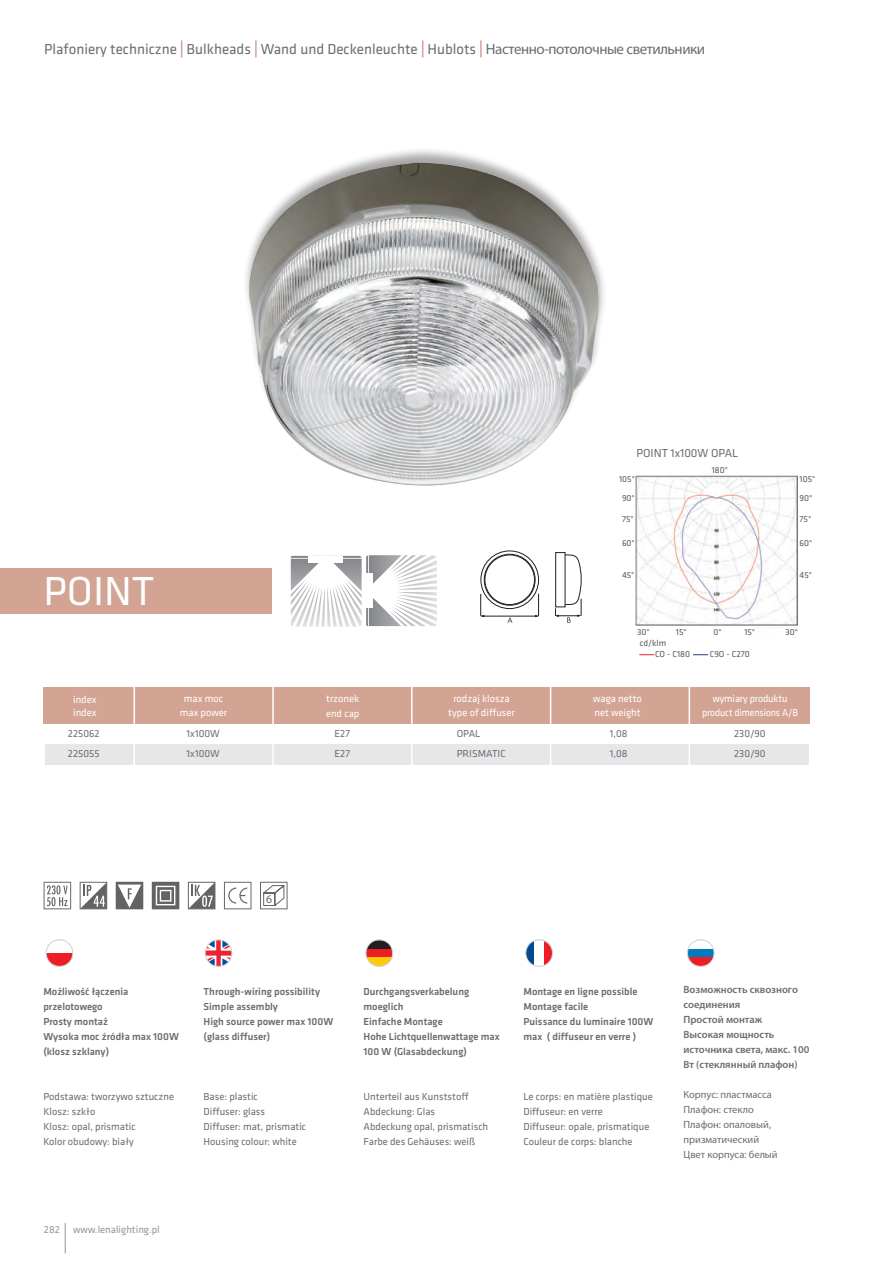
<style>
.page{position:relative;width:893px;height:1263px;background:#fff}
.page>*{position:absolute;margin:0;border:0;box-sizing:border-box;transform-origin:0 0}
.t1{font:42px "Klavika Basic";color:#fff}
.t2{font:15px "Klavika Basic";color:#6c6d70}
.t3{font:12px "Klavika Basic";color:#6c6d70}
.t4{font:11.7px "Myriad Pro";color:#231f20}
.t5{font:500 10.5px/15px "Klavika";color:#6c6d70}
.t6{font:10.5px/15px "Klavika";color:#6c6d70}
.t7{font:10.5px/13.5px "Klavika Basic";color:#fff}
.t8{font:600 10.5px/15px "Myriad Pro";color:#6c6d70}
.t9{font:10.5px/15px "Myriad Pro";color:#6c6d70}
.t10{font:10.5px/19.5px "Klavika Basic";color:#6c6d70}
.t11{font:10.5px "Klavika Basic";color:#939598}
.t12{font:9px "Klavika Basic";color:#57585a}
.s1{font-family:"Myriad Pro"}
</style>
<div class="page">
<hr style="left:65px;top:1223px;width:1px;height:30px;background:#939598">
<svg style="left:480px;top:552px;width:102px;height:71px"></svg>
<img style="left:246px;top:150px;width:358px;height:336px">
<svg style="left:46px;top:940px;width:27px;height:26px"></svg>
<div style="left:46px;top:940px;width:27px;height:26px;border:1px solid #d1d2d4;border-radius:50%"></div>
<svg style="left:205px;top:940px;width:28px;height:26px"></svg>
<div style="left:205px;top:940px;width:27px;height:26px;border:1px solid #d1d2d4;border-radius:50%"></div>
<svg style="left:366px;top:940px;width:27px;height:26px"></svg>
<div style="left:366px;top:940px;width:27px;height:26px;border:1px solid #d1d2d4;border-radius:50%"></div>
<svg style="left:526px;top:940px;width:26px;height:26px"></svg>
<div style="left:526px;top:940px;width:27px;height:26px;border:1px solid #d1d2d4;border-radius:50%"></div>
<svg style="left:687px;top:940px;width:27px;height:26px"></svg>
<div style="left:687px;top:940px;width:27px;height:26px;border:1px solid #d1d2d4;border-radius:50%"></div>
<div style="left:0;top:568px;width:272px;height:46px;background:#d3a494"></div>
<svg style="left:44px;top:882px;width:27px;height:27px"></svg>
<svg style="left:116px;top:882px;width:27px;height:27px"></svg>
<svg style="left:224px;top:882px;width:27px;height:27px"></svg>
<svg style="left:152px;top:882px;width:27px;height:27px"></svg>
<svg style="left:188px;top:882px;width:27px;height:27px"></svg>
<svg style="left:80px;top:882px;width:27px;height:27px"></svg>
<svg style="left:260px;top:882px;width:28px;height:27px"></svg>
<img style="left:635px;top:475px;width:162px;height:153px">
<div style="left:636px;top:626px;width:117px;height:38px;background:#fff"></div>
<svg style="left:639px;top:654px;width:15px;height:1px"></svg>
<svg style="left:693px;top:654px;width:15px;height:1px"></svg>
<div style="left:44px;top:687px;width:766px;height:37px;background:#d3a494"></div>
<div style="left:45px;top:744px;width:764px;height:20px;background:#e6e7e9"></div>
<hr style="left:134px;top:677px;width:1px;height:138px;background:#fff">
<hr style="left:272px;top:677px;width:2px;height:110px;background:#fff">
<hr style="left:411px;top:677px;width:2px;height:115px;background:#fff">
<hr style="left:550px;top:677px;width:1px;height:109px;background:#fff">
<hr style="left:689px;top:676px;width:1px;height:118px;background:#fff">
<svg style="left:181px;top:40px;width:1px;height:17px"></svg>
<svg style="left:255px;top:40px;width:2px;height:17px"></svg>
<svg style="left:422px;top:40px;width:1px;height:17px"></svg>
<svg style="left:480px;top:40px;width:2px;height:17px"></svg>
<svg style="left:291px;top:555px;width:146px;height:72px"></svg>
<div style="left:367px;top:574px;width:6px;height:34px;background:#fff"></div>
<p class="t2" style="left:44px;top:39px;width:663px">Plafoniery techniczne Bulkheads Wand und Deckenleuchte Hublots <span class="s1">Настенно-потолочные светильники</span></p>
<p class="t3" style="left:636px;top:445px;width:103px">POINT 1x100W OPAL</p>
<p class="t1" style="left:44px;top:563px;width:112px">POINT</p>
<p class="t12" style="left:712px;top:464px;width:18px">180°</p>
<p class="t12" style="left:619px;top:473px;width:17px">105°</p>
<p class="t12" style="left:800px;top:473px;width:17px">105°</p>
<p class="t12" style="left:622px;top:493px;width:14px">90°</p>
<p class="t12" style="left:800px;top:493px;width:14px">90°</p>
<p class="t12" style="left:622px;top:513px;width:13px">75°</p>
<p class="t12" style="left:800px;top:513px;width:13px">75°</p>
<p class="t12" style="left:622px;top:537px;width:14px">60°</p>
<p class="t12" style="left:800px;top:537px;width:14px">60°</p>
<p class="t12" style="left:622px;top:569px;width:14px">45°</p>
<p class="t12" style="left:800px;top:569px;width:14px">45°</p>
<p class="t12" style="left:637px;top:626px;width:14px">30°</p>
<p class="t12" style="left:676px;top:626px;width:12px">15°</p>
<p class="t12" style="left:713px;top:626px;width:10px">0°</p>
<p class="t12" style="left:744px;top:626px;width:12px">15°</p>
<p class="t12" style="left:785px;top:626px;width:14px">30°</p>
<p class="t12" style="left:640px;top:637px;width:28px">cd/klm</p>
<p class="t12" style="left:655px;top:648px;width:36px">CO - C180</p>
<p class="t12" style="left:710px;top:648px;width:42px">C9O - C270</p>
<p class="t7" style="left:326px;top:691px;width:35px;line-height:15px">trzonek end cap</p>
<p class="t7" style="left:448px;top:692px;width:68px;text-align:center">rodzaj klosza type of diffuser</p>
<p class="t7" style="left:702px;top:692px;width:97px;text-align:center">wymiary produktu product dimensions A/B</p>
<p class="t7" style="left:73px;top:692px;width:25px">index index</p>
<p class="t7" style="left:180px;top:692px;width:49px;text-align:center">max moc max power</p>
<p class="t7" style="left:593px;top:692px;width:50px">waga netto net weight</p>
<p class="t10" style="left:187px;top:723px;width:35px">1x100W<br>1x100W</p>
<p class="t10" style="left:457px;top:723px;width:51px">OPAL<br>PRISMATIC</p>
<p class="t10" style="left:68px;top:723px;width:33px">225062<br>225055</p>
<p class="t10" style="left:335px;top:723px;width:17px">E27<br>E27</p>
<p class="t10" style="left:610px;top:723px;width:19px">1,08<br>1,08</p>
<p class="t10" style="left:734px;top:723px;width:33px">230/90<br>230/90</p>
<p class="t4" style="left:266px;top:892px;width:7px">6</p>
<p class="t5" style="left:43px;top:984px;width:137px">Możliwość łączenia przelotowego<br>Prosty montaż<br>Wysoka moc źródła max 100W (klosz szklany)</p>
<p class="t6" style="left:43px;top:1089px;width:132px">Podstawa: tworzywo sztuczne<br>Klosz: szkło<br>Klosz: opal, prismatic<br>Kolor obudowy: biały</p>
<p class="t5" style="left:204px;top:984px;width:131px">Through-wiring possibility<br>Simple assembly<br>High source power max 100W (glass diffuser)</p>
<p class="t6" style="left:204px;top:1089px;width:104px">Base: plastic<br>Diffuser: glass<br>Diffuser: mat, prismatic<br>Housing colour: white</p>
<p class="t5" style="left:364px;top:984px;width:138px">Durchgangsverkabelung moeglich<br>Einfache Montage<br>Hohe Lichtquellenwattage max<br>100 W (Glasabdeckung)</p>
<p class="t6" style="left:364px;top:1089px;width:126px">Unterteil aus Kunststoff<br>Abdeckung: Glas<br>Abdeckung opal, prismatisch<br>Farbe des Gehäuses: weiß</p>
<p class="t5" style="left:523px;top:984px;width:131px">Montage en ligne possible<br>Montage facile<br>Puissance du luminaire 100W max ( diffuseur en verre )</p>
<p class="t6" style="left:523px;top:1089px;width:131px">Le corps: en matière plastique<br>Diffuseur: en verre<br>Diffuseur: opale, prismatique<br>Couleur de corps: blanche</p>
<p class="t11" style="left:44px;top:1222px;width:17px">282</p>
<p class="t11" style="left:73px;top:1222px;width:88px">www.lenalighting.pl</p>
<p class="t8" style="left:683px;top:981px;width:127px">Возможность сквозного соединения<br>Простой монтаж<br>Высокая мощность источника света, макс. 100<br>Вт (стеклянный плафон)</p>
<p class="t9" style="left:683px;top:1087px;width:96px">Корпус: пластмасса<br>Плафон: стекло<br>Плафон: опаловый, призматический<br>Цвет корпуса: белый</p>
</div>
